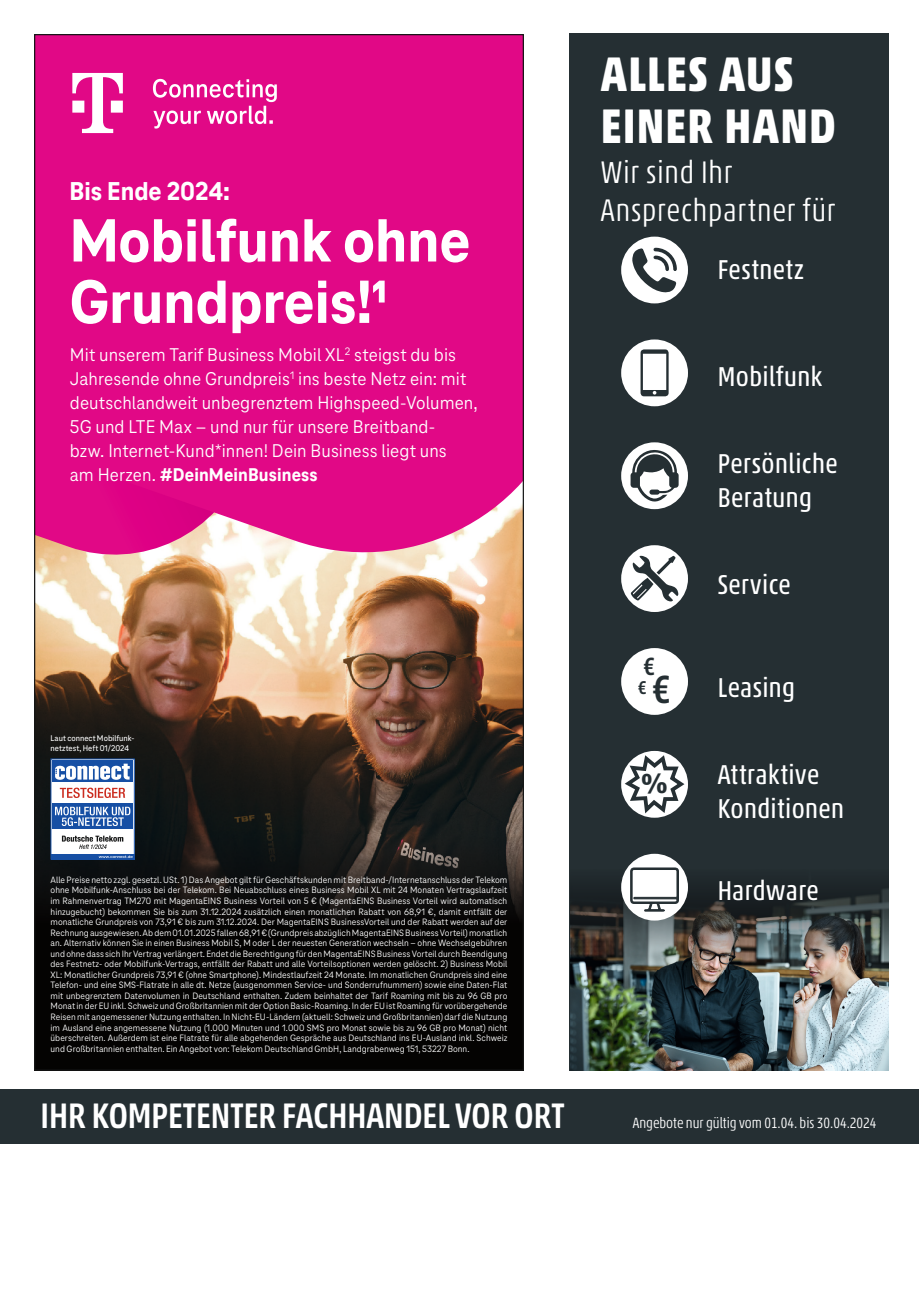
<style>
.page{position:relative;width:919px;height:1289px;background:#fff}
.page>*{position:absolute;margin:0;border:0;box-sizing:border-box;transform-origin:0 0}
.t1{font:800 63.3px/61.3px "Tele Neo";color:#fff}
.t2{font:700 condensed 49.2px/51.6px "Akko Pro";letter-spacing:.025em;color:#fff}
.t3{font:500 condensed 36px "Akko Pro";color:#fff}
.t4{font:300 condensed 31.65px/38.1px "Akko Pro";letter-spacing:.025em;color:#fff}
.t5{font:condensed 27.6px/33.2px "Akko Pro";letter-spacing:.02em;color:#fff}
.t6{font:900 27.15px "Frutiger LT Pro";color:#252f33}
.t7{font:800 26.85px "Tele Neo";color:#fff}
.t8{font:500 condensed 25.35px "Akko Pro";color:#252f33}
.t9{font:19.2px/24px "Tele Neo";letter-spacing:.005em;color:#fff}
.t10{font:500 condensed 18.75px "Akko Pro";color:#252f33}
.t11{font:300 condensed 15px "Akko Pro";color:#fff}
.t12{font:9.6px/10.5px "Tele Neo";letter-spacing:.005em;color:#fff;text-align:justify}
.t13{font:500 8.7px/10.4px "Tele Neo";letter-spacing:.005em;color:#fff}
.s1{font-weight:800}
.s2{font-size:39.9px}
</style>
<div class="page">
<div style="left:0;top:1089px;width:918px;height:54px;background:#252f33"></div>
<div style="left:568px;top:33px;width:320px;height:1037px;background:#252f33"></div>
<img style="left:571px;top:871px;width:317px;height:199px">
<div style="left:621px;top:237px;width:67px;height:66px;background:#fff;border-radius:50%"></div>
<svg style="left:632px;top:248px;width:44px;height:45px"></svg>
<div style="left:621px;top:339px;width:67px;height:67px;background:#fff;border-radius:50%"></div>
<svg style="left:640px;top:349px;width:28px;height:47px"></svg>
<div style="left:621px;top:442px;width:67px;height:67px;background:#fff;border-radius:50%"></div>
<svg style="left:630px;top:449px;width:48px;height:53px"></svg>
<div style="left:621px;top:545px;width:67px;height:67px;background:#fff;border-radius:50%"></div>
<svg style="left:630px;top:555px;width:48px;height:46px"></svg>
<svg style="left:621px;top:751px;width:66px;height:66px"></svg>
<div style="left:621px;top:853px;width:67px;height:67px;background:#fff;border-radius:50%"></div>
<svg style="left:629px;top:867px;width:50px;height:45px"></svg>
<div style="left:621px;top:648px;width:67px;height:67px;background:#fff;border-radius:50%"></div>
<img style="left:36px;top:579px;width:486px;height:380px">
<div style="left:35px;top:959px;width:488px;height:111px;background:#040302"></div>
<svg style="left:36px;top:36px;width:486px;height:543px;background:#e2198b"></svg>
<div style="left:51px;top:759px;width:83px;height:100px;background:#fff"></div>
<div style="left:52px;top:760px;width:81px;height:22px;background:#164fa4"></div>
<svg style="left:55px;top:763px;width:75px;height:16px"></svg>
<svg style="left:62px;top:835px;width:61px;height:14px"></svg>
<svg style="left:60px;top:787px;width:65px;height:11px"></svg>
<div style="left:51px;top:854px;width:83px;height:5px;background:#164fa4"></div>
<svg style="left:99px;top:855px;width:34px;height:3px"></svg>
<div style="left:52px;top:803px;width:81px;height:26px;background:#164fa4"></div>
<svg style="left:55px;top:806px;width:75px;height:20px"></svg>
<svg style="left:72px;top:73px;width:51px;height:60px"></svg>
<svg style="left:153px;top:79px;width:124px;height:49px"></svg>
<h3 class="t7" style="left:70px;top:176px;width:162px">Bis Ende 2024:</h3>
<h1 class="t1" style="left:70px;top:211px;width:402px">Mobilfunk ohne<br>Grundpreis!1</h1>
<p class="t9" style="left:70px;top:343px;width:409px">Mit unserem Tarif Business Mobil XL<sup>2</sup> steigst du bis Jahresende ohne Grundpreis<sup>1</sup> ins beste Netz ein: mit deutschlandweit unbegrenztem Highspeed-Volumen, 5G und LTE Max – und nur für unsere Breitband-<br>bzw. Internet-Kund*innen! Dein Business liegt uns<br>am Herzen. <span class="s1">#DeinMeinBusiness</span></p>
<p class="t13" style="left:51px;top:732px;width:85px">Laut connect Mobilfunk&shy;netztest, Heft 01/2024</p>
<p class="t12" style="left:51px;top:874px;width:458px">Alle Preise netto zzgl. gesetzl. USt. 1) Das Angebot gilt für Geschäftskunden mit Breitband-/Internetanschluss der Telekom ohne Mobilfunk-Anschluss bei der Telekom. Bei Neuabschluss eines Business Mobil XL mit 24 Monaten Vertragslaufzeit im Rahmenvertrag TM270 mit MagentaEINS Business Vorteil von 5 € (MagentaEINS Business Vorteil wird automatisch hinzugebucht) bekommen Sie bis zum 31.12.2024 zusätzlich einen monatlichen Rabatt von 68,91 €, damit entfällt der monatliche Grundpreis von 73,91 € bis zum 31.12.2024. Der MagentaEINS BusinessVorteil und der Rabatt werden auf der Rechnung ausgewiesen. Ab dem 01.01.2025 fallen 68,91 € (Grundpreis abzüglich MagentaEINS Business Vorteil) monatlich an. Alternativ können Sie in einen Business Mobil S, M oder L der neuesten Generation wechseln – ohne Wechselgebühren und ohne dass sich Ihr Vertrag verlängert. Endet die Berechtigung für den MagentaEINS Business Vorteil durch Beendigung des Festnetz- oder Mobilfunk-Vertrags, entfällt der Rabatt und alle Vorteilsoptionen werden gelöscht. 2) Business Mobil XL: Monatlicher Grundpreis 73,91 € (ohne Smartphone). Mindestlaufzeit 24 Monate. Im monatlichen Grundpreis sind eine Telefon- und eine SMS-Flatrate in alle dt. Netze (ausgenommen Service- und Sonderrufnummern) sowie eine Daten-Flat mit unbegrenztem Datenvolumen in Deutschland enthalten. Zudem beinhaltet der Tarif Roaming mit bis zu 96 GB pro Monat in der EU inkl. Schweiz und Großbritannien mit der Option Basic-Roaming. In der EU ist Roaming für vorübergehende Reisen mit angemessener Nutzung enthalten. In Nicht-EU-Ländern (aktuell: Schweiz und Großbritannien) darf die Nutzung im Ausland eine angemessene Nutzung (1.000 Minuten und 1.000 SMS pro Monat sowie bis zu 96 GB pro Monat) nicht überschreiten. Außerdem ist eine Flatrate für alle abgehenden Gespräche aus Deutschland ins EU-Ausland inkl. Schweiz und Großbritannien enthalten. Ein Angebot von: Telekom Deutschland GmbH, Landgrabenweg 151, 53227 Bonn.</p>
<h3 class="t3" style="left:40px;top:1094px;width:525px">IHR KOMPETENTER FACHHANDEL VOR ORT</h3>
<h2 class="t2" style="left:600px;top:48px;width:236px">ALLES AUS<br>EINER HAND</h2>
<h3 class="t4" style="left:600px;top:153px;width:236px">Wir sind Ihr<br>Ansprechpartner für</h3>
<h3 class="t5" style="left:717px;top:252px;width:88px">Festnetz</h3>
<h3 class="t5" style="left:717px;top:360px;width:106px">Mobilfunk</h3>
<h3 class="t5" style="left:717px;top:447px;width:121px">Persönliche<br>Beratung</h3>
<h3 class="t8" style="left:643px;top:651px;width:13px">€</h3>
<h3 class="t10" style="left:637px;top:676px;width:34px">€ <span class="s2">€</span></h3>
<h3 class="t6" style="left:641px;top:767px;width:29px">%</h3>
<h3 class="t5" style="left:717px;top:568px;width:74px">Service</h3>
<h3 class="t5" style="left:717px;top:670px;width:79px">Leasing</h3>
<h3 class="t5" style="left:717px;top:758px;width:128px">Attraktive<br>Konditionen</h3>
<h3 class="t5" style="left:717px;top:874px;width:102px">Hardware</h3>
<h3 class="t11" style="left:633px;top:1114px;width:245px">Angebote nur gültig vom 01.04. bis 30.04.2024</h3>
</div>
